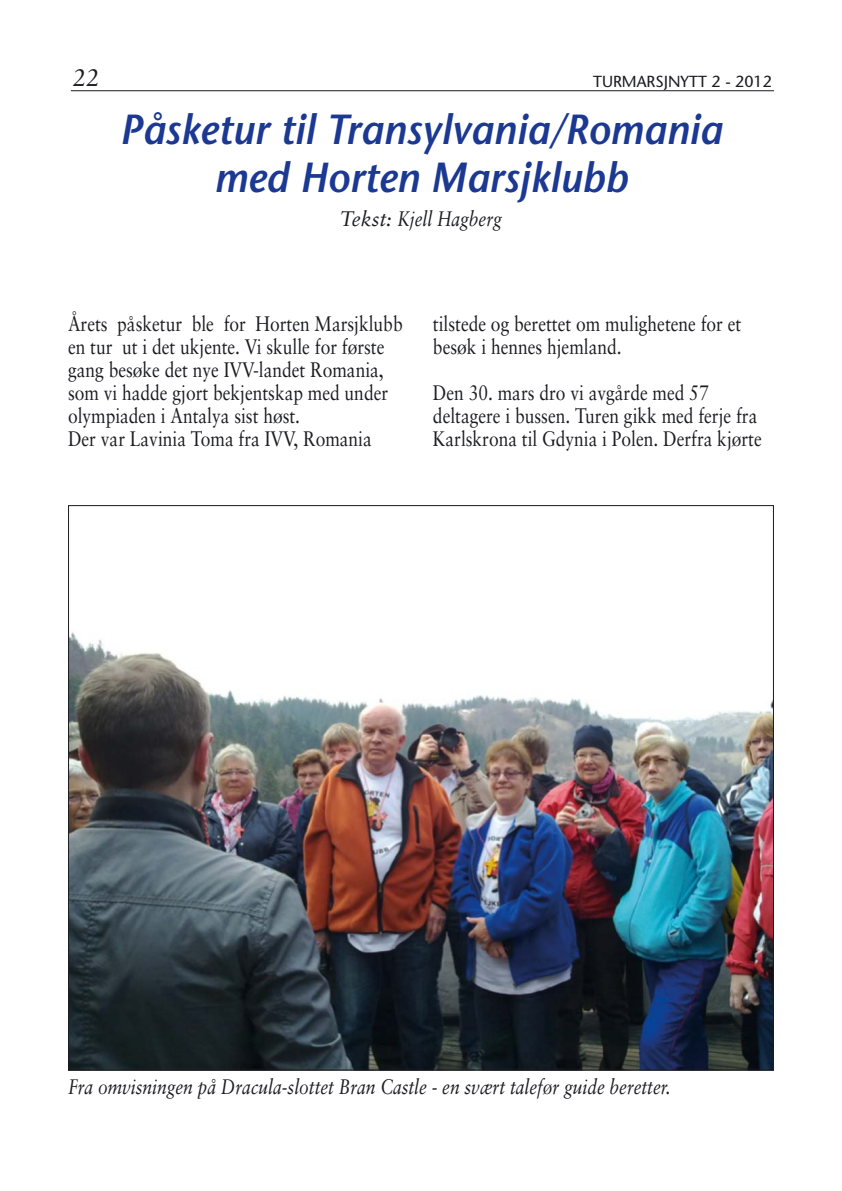
<style>
.page{position:relative;width:842px;height:1191px;background:#fff}
.page>*{position:absolute;margin:0;border:0;box-sizing:border-box;transform-origin:0 0}
.t1{font:italic 600 42px/48px "Stone Sans";color:#1b3892;text-align:center;scale:.95 1}
.t2{font:italic 24px "Sabon";color:#1b1c20}
.t3{font:21px/23px "Sabon";color:#1b1c20;scale:.83 1}
.t4{font:italic 21px "Sabon";color:#1b1c20;scale:.83 1}
.t5{font:italic 21px "Sabon";color:#1b1c20;scale:.95 1}
.t6{font:16px "Stone Sans";color:#1b1c20}
</style>
<div class="page">
<hr style="left:71px;top:90px;width:703px;height:1px;background:#1b1c20">
<img style="left:70px;top:632px;width:702px;height:436px">
<p class="t2" style="left:73px;top:67px;width:28px">22</p>
<p class="t6" style="left:593px;top:75px;width:180px">TURMARSJNYTT 2 - 2012</p>
<h1 class="t1" style="left:120px;top:110px;width:635px">Påsketur til Transylvania/Romania med Horten Marsjklubb</h1>
<p class="t5" style="left:340px;top:210px;width:172px">Tekst: Kjell Hagberg</p>
<p class="t3" style="left:68px;top:314px;width:405px">Årets påsketur ble for Horten Marsjklubb en tur ut i det ukjente. Vi skulle for første gang besøke det nye IVV-landet Romania, som vi hadde gjort bekjentskap med under olympiaden i Antalya sist høst.<br>Der var Lavinia Toma fra IVV, Romania</p>
<p class="t3" style="left:433px;top:314px;width:373px">tilstede og berettet om mulighetene for et besøk i hennes hjemland.</p>
<p class="t3" style="left:433px;top:383px;width:398px">Den 30. mars dro vi avgårde med 57 deltagere i bussen. Turen gikk med ferje fra<br>Karlskrona til Gdynia i Polen. Derfra kjørte</p>
<p class="t4" style="left:68px;top:1078px;width:727px">Fra omvisningen på Dracula-slottet Bran Castle - en svært talefør guide beretter.</p>
</div>
